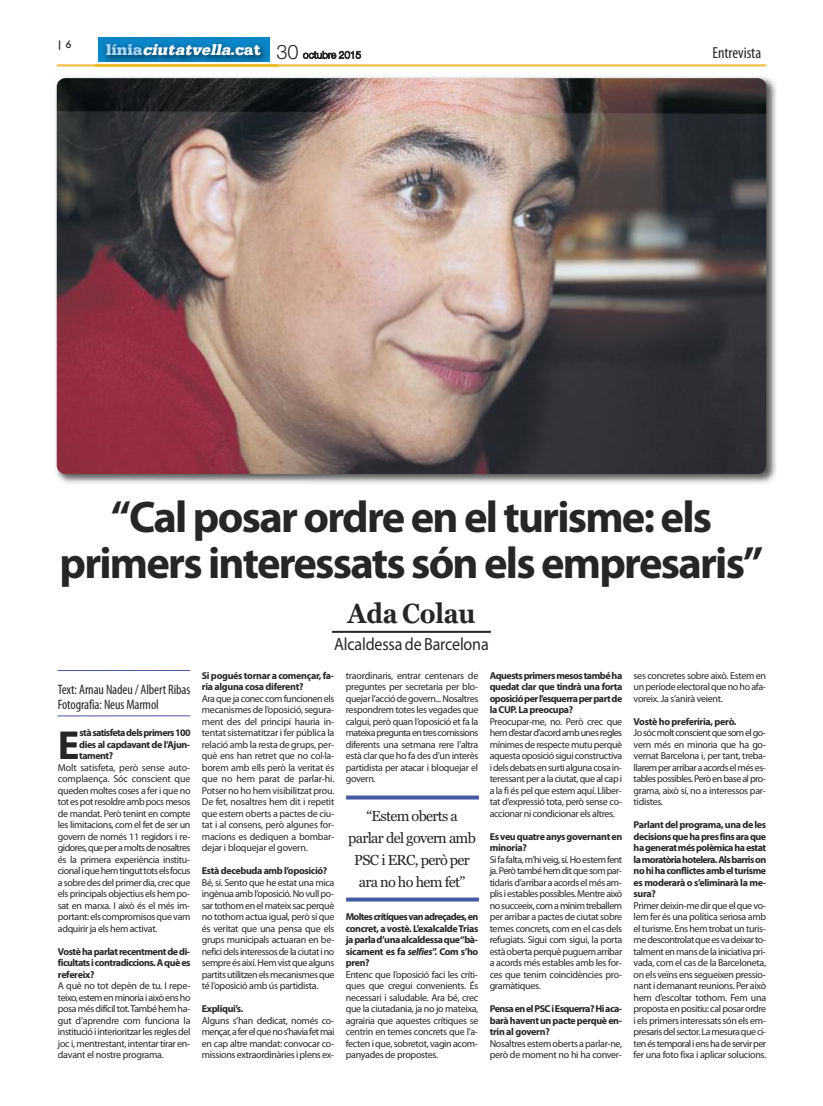
<style>
.page{position:relative;width:823px;height:1106px;background:#fff}
.page>*{position:absolute;margin:0;border:0;box-sizing:border-box;transform-origin:0 0}
.t1{font:700 44.5px/46px "Myriad Pro";letter-spacing:-.04em;color:#272627;text-align:center}
.t2{font:700 40.7px "Myriad Pro";color:#272627}
.t3{font:700 27.5px "Georgia";letter-spacing:-.01em;color:#272627;scale:.91 1}
.t4{font:17.6px "Myriad Pro";letter-spacing:-.01em;color:#272627;scale:.91 1}
.t5{font:italic 900 16px "Serifa";color:#fff}
.t6{font:condensed 16px "Myriad Pro";color:#272627}
.t7{font:14.5px/22px "Georgia";letter-spacing:-.045em;color:#272627;text-align:center}
.t8{font:condensed 13.7px/15px "Myriad Pro";letter-spacing:-.01em;color:#272627}
.t9{font:10px/11.5px "Myriad Pro";letter-spacing:-.03em;color:#272627;text-align:justify}
.t10{font:700 10px/11.5px "Myriad Pro";letter-spacing:-.035em;color:#272627;text-align:justify}
.t11{font:500 10px "Futura";color:#272627}
.s1{font-style:normal;color:#a7d8f7}
.s2{font-style:normal}
.s3{font-family:"Helvetica Neue";font-weight:300;font-style:normal;font-size:20px;color:#272627}
.s4{font-style:italic}
</style>
<div class="page">
<hr style="left:57px;top:64px;width:708px;height:2px;background:#edbb34">
<img style="left:95px;top:37px;width:182px;height:30px">
<img style="left:99px;top:38px;width:170px;height:24px">
<hr style="left:332px;top:631px;width:158px;height:2px;background:#272627">
<hr style="left:57px;top:715px;width:133px;height:1px;background:#4659a4">
<hr style="left:57px;top:670px;width:133px;height:1px;background:#4659a4">
<svg style="left:346px;top:897px;width:132px;height:4px"></svg>
<svg style="left:346px;top:795px;width:132px;height:4px"></svg>
<img style="left:55px;top:77px;width:721px;height:407px">
<img style="left:57px;top:78px;width:708px;height:396px;border-radius:9px">
<p class="t11" style="left:57px;top:39px;width:16px">| 6</p>
<h3 class="t5" style="left:106px;top:44px;width:256px"><span class="s1">línia</span>ciutatvella<span class="s2">.cat</span> <span class="s3">30</span> <sub>octubre</sub> <sub>2015</sub></h3>
<h3 class="t6" style="left:712px;top:47px;width:50px">Entrevista</h3>
<h1 class="t1" style="left:59px;top:497px;width:705px">“Cal posar ordre en el turisme: els primers interessats són els empresaris”</h1>
<h3 class="t8" style="left:58px;top:683px;width:134px">Text: Arnau Nadeu/ Albert Ribas<br>Fotografia: NeusMarmol</h3>
<h2 class="t2" style="left:58px;top:730px;width:23px">E</h2>
<p class="t10" style="left:79px;top:728px;width:113px">stàsatisfetadelsprimers100 dies al capdavant de l’Ajun&shy;tament?</p>
<p class="t9" style="left:58px;top:762px;width:134px">Molt satisfeta, però sense auto&shy;complaença. Sóc conscient que queden moltes coses a fer i que no totespotresoldreambpocsmesos de mandat. Però tenint en compte les limitacions, com el fet de ser un govern de només 11 regidors i re&shy;gidores,queperamoltsdenosaltres és la primera experiència institu&shy;cionaliquehemtinguttotselsfocus asobredesdelprimerdia, crecque els principals objectius els hem po&shy;sat en marxa. I això és el més im&shy;portant:els compromisosquevam adquirir ja els hem activat.</p>
<p class="t10" style="left:58px;top:946px;width:134px">Vostèhaparlatrecentmentdedi&shy;ficultatsicontradiccions.Aquèes refereix?</p>
<p class="t9" style="left:58px;top:981px;width:134px">A què no tot depèn de tu. I repe&shy;teixo, estem en minoria i això ens ho posa més difícil tot.També hem ha&shy;gut d’aprendre com funciona la institució i interioritzar les regles del joc i, mentrestant, intentar tirar en&shy;davant el nostre programa.</p>
<h3 class="t3" style="left:347px;top:597px;width:142px">Ada Colau</h3>
<h3 class="t4" style="left:334px;top:637px;width:171px">Alcaldessa de Barcelona</h3>
<p class="t10" style="left:202px;top:670px;width:134px">Si pogués tornar a començar, fa&shy;ria alguna cosa diferent?</p>
<p class="t9" style="left:202px;top:693px;width:134px">Ara que ja conec com funcionen els mecanismes de l’oposició, segura&shy;ment des del principi hauria in&shy;tentat sistematitzar i fer pública la relació amb la resta de grups, per&shy;què ens han retret que no col·la&shy;borem amb ells però la veritat és que no hem parat de parlar-hi.<br>Potser no ho hem visibilitzat prou.<br>De fet, nosaltres hem dit i repetit que estem oberts a pactes de ciu&shy;tat i al consens, però algunes for&shy;macions es dediquen a bombar&shy;dejar i bloquejar el govern.</p>
<p class="t10" style="left:202px;top:866px;width:127px">Està decebuda amb l’oposició?</p>
<p class="t9" style="left:202px;top:877px;width:134px">Bé, sí. Sento que he estat una mica ingènuaambl’oposició.Novullpo&shy;sartothomenelmateixsacperquè no tothom actua igual, però sí que és veritat que una pensa que els grups municipals actuaran en be&shy;neficidelsinteressosdelaciutatino sempreésaixí.Hemvistquealguns partitsutilitzenelsmecanismesque té l’oposició amb ús partidista.</p>
<p class="t10" style="left:202px;top:1004px;width:43px">Expliqui’s.</p>
<p class="t9" style="left:202px;top:1015px;width:134px">Alguns s’han dedicat, només co&shy;mençar,aferelquenos’haviafetmai en cap altre mandat: convocar co&shy;missionsextraordinàriesiplensex-</p>
<p class="t9" style="left:345px;top:670px;width:134px">traordinaris, entrar centenars de preguntes per secretaria per blo&shy;quejarl’acciódegovern...Nosaltres respondrem totes les vegades que calgui, però quan l’oposició et fa la mateixapreguntaentrescomissions diferents una setmana rere l’altra està clar que ho fa des d’un interès partidista per atacar i bloquejar el govern.</p>
<h3 class="t7" style="left:348px;top:804px;width:129px">“Estem oberts a parlar del govern amb<br>PSC i ERC, però per ara no ho hem fet”</h3>
<p class="t10" style="left:345px;top:912px;width:134px">Moltescrítiquesvanadreçades,en concret, a vostè. L’exalcaldeTrias japarlad’unaalcaldessaque“bà&shy;sicament es fa <span class="s4">selfies</span>”. Com s’ho pren?</p>
<p class="t9" style="left:345px;top:969px;width:134px">Entenc que l’oposició faci les críti&shy;ques que cregui convenients. És necessari i saludable. Ara bé, crec que la ciutadania, ja no jo mateixa, agrairia que aquestes crítiques se centrin en temes concrets que l’a&shy;fectenique,sobretot, vaginacom&shy;panyades de propostes.</p>
<p class="t10" style="left:489px;top:670px;width:134px">Aquestsprimersmesostambéha quedat clar que tindrà una forta oposicióperl’esquerraperpartde la CUP. La preocupa?</p>
<p class="t9" style="left:489px;top:716px;width:134px">Preocupar-me, no. Però crec que hemd’estard’acordambunesregles mínimes de respecte mutu perquè aquestaoposiciósiguiconstructiva idelsdebatsensurtialgunacosain&shy;teressant per a la ciutat, que al cap i a la fi és pel que estem aquí. Lliber&shy;tat d’expressió tota, però sense co&shy;accionar ni condicionar els altres.</p>
<p class="t10" style="left:489px;top:831px;width:134px">Esveuquatreanysgovernanten minoria?</p>
<p class="t9" style="left:489px;top:854px;width:134px">Sifafalta,m’hiveig,sí.Hoestemfent ja.Peròtambéhemditquesompar&shy;tidarisd’arribaraacordselmésam&shy;plisiestablespossibles.Mentreaixò nosucceeix,comamínimtreballem per arribar a pactes de ciutat sobre temes concrets, com en el cas dels refugiats. Sigui com sigui, la porta estàobertaperquèpuguemarribar a acords més estables amb les for&shy;ces que tenim coincidències pro&shy;gramàtiques.</p>
<p class="t10" style="left:489px;top:1004px;width:134px">PensaenelPSCiEsquerra?Hiaca&shy;baràhaventunpacteperquèen&shy;trin al govern?</p>
<p class="t9" style="left:489px;top:1038px;width:134px">Nosaltresestemobertsaparlar-ne, però de moment no hi ha conver-</p>
<p class="t9" style="left:633px;top:670px;width:134px">ses concretes sobre això. Estem en unperíodeelectoralquenohoafa&shy;voreix. Ja s’anirà veient.</p>
<p class="t10" style="left:633px;top:716px;width:104px">Vostè ho preferiria, però.</p>
<p class="t9" style="left:633px;top:728px;width:134px">Josócmoltconscientquesomelgo&shy;vern més en minoria que ha go&shy;vernat Barcelona i, per tant, treba&shy;llaremperarribaraacordselméses&shy;tablespossibles.Peròenbasealpro&shy;grama, això sí, no a interessos par&shy;tidistes.</p>
<p class="t10" style="left:633px;top:820px;width:134px">Parlant del programa, una de les decisionsquehapresfinsaraque hageneratméspolèmicahaestat lamoratòriahotelera.Alsbarrison nohihaconflictesambelturisme es moderarà o s’eliminarà la me&shy;sura?</p>
<p class="t9" style="left:633px;top:900px;width:134px">Primerdeixin-medirqueelquevo&shy;lem fer és una política seriosa amb elturisme.Enshemtrobatunturis&shy;medescontrolatqueesvadeixarto&shy;talmentenmansdelainiciativapri&shy;vada, com el cas de la Barceloneta, onelsveïnsenssegueixenpressio&shy;nantidemanantreunions.Peraixò hem d’escoltar tothom. Fem una propostaenpositiu: calposarordre ielsprimersinteressatssónelsem&shy;presarisdelsector.Lamesuraqueci&shy;tenéstemporalienshadeservirper fer una foto fixa i aplicar solucions.</p>
</div>
